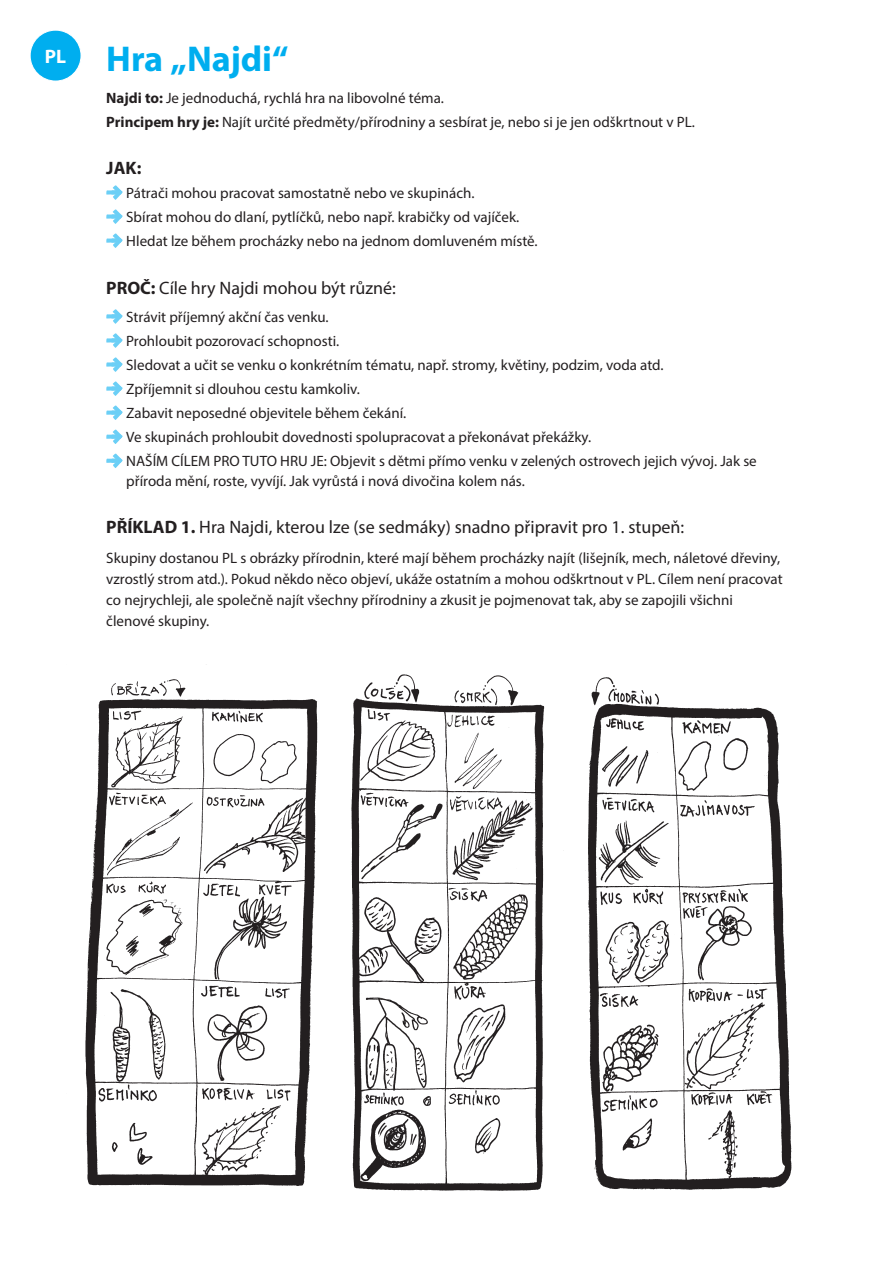
<style>
.page{position:relative;width:893px;height:1263px;background:#fff}
.page>*{position:absolute;margin:0;border:0;box-sizing:border-box;transform-origin:0 0}
.t1{font:700 36px "Myriad Pro";letter-spacing:-.005em;color:#00aeef}
.t2{font:700 19.5px "Myriad Pro";color:#fff}
.t3{font:18px "Myriad Pro";color:#231f20}
.t4{font:700 18px "Myriad Pro";color:#231f20}
.t5{font:15px/24px "Myriad Pro";color:#231f20}
.s1{font-weight:700}
</style>
<div class="page">
<svg style="left:106px;top:185px;width:17px;height:15px"></svg>
<svg style="left:106px;top:209px;width:17px;height:15px"></svg>
<svg style="left:106px;top:233px;width:17px;height:15px"></svg>
<svg style="left:106px;top:309px;width:17px;height:15px"></svg>
<svg style="left:106px;top:333px;width:17px;height:15px"></svg>
<svg style="left:106px;top:357px;width:17px;height:15px"></svg>
<svg style="left:106px;top:381px;width:17px;height:15px"></svg>
<svg style="left:106px;top:405px;width:17px;height:15px"></svg>
<svg style="left:106px;top:429px;width:17px;height:15px"></svg>
<svg style="left:106px;top:454px;width:17px;height:14px"></svg>
<img style="left:85px;top:674px;width:707px;height:517px">
<div style="left:30px;top:30px;width:51px;height:51px;background:#00aeef;border-radius:50%"></div>
<div style="left:30px;top:30px;width:51px;height:51px;border:1px solid #fff;border-radius:50%"></div>
<h2 class="t2" style="left:45px;top:44px;width:23px">PL</h2>
<h1 class="t1" style="left:106px;top:35px;width:184px">Hra „Najdi“</h1>
<p class="t5" style="left:106px;top:86px;width:590px"><span class="s1">Najdi to:</span> Je jednoduchá, rychlá hra na libovolné téma.<br><span class="s1">Principem hry je:</span> Najít určité předměty/přírodniny a sesbírat je, nebo si je jen odškrtnout v PL.</p>
<p class="t4" style="left:106px;top:156px;width:37px">JAK:</p>
<p class="t5" style="left:126px;top:181px;width:413px">Pátrači mohou pracovat samostatně nebo ve skupinách.<br>Sbírat mohou do dlaní, pytlíčků, nebo např. krabičky od vajíček.<br>Hledat lze během procházky nebo na jednom domluveném místě.</p>
<p class="t3" style="left:106px;top:277px;width:291px"><span class="s1">PROČ:</span> Cíle hry Najdi mohou být různé:</p>
<p class="t5" style="left:126px;top:305px;width:632px">Strávit příjemný akční čas venku.<br>Prohloubit pozorovací schopnosti.<br>Sledovat a učit se venku o konkrétním tématu, např. stromy, květiny, podzim, voda atd.<br>Zpříjemnit si dlouhou cestu kamkoliv.<br>Zabavit neposedné objevitele během čekání.<br>Ve skupinách prohloubit dovednosti spolupracovat a překonávat překážky.<br>NAŠÍM CÍLEM PRO TUTO HRU JE: Objevit s dětmi přímo venku v zelených ostrovech jejich vývoj. Jak se</p>
<p class="t5" style="left:126px;top:469px;width:400px">příroda mění, roste, vyvíjí. Jak vyrůstá i nová divočina kolem nás.</p>
<p class="t3" style="left:106px;top:516px;width:579px"><span class="s1">PŘÍKLAD 1.</span> Hra Najdi, kterou lze (se sedmáky) snadno připravit pro 1. stupeň:</p>
<p class="t5" style="left:106px;top:547px;width:678px;line-height:21px">Skupiny dostanou PL s obrázky přírodnin, které mají během procházky najít (lišejník, mech, náletové dřeviny, vzrostlý strom atd.). Pokud někdo něco objeví, ukáže ostatním a mohou odškrtnout v PL. Cílem není pracovat co nejrychleji, ale společně najít všechny přírodniny a zkusit je pojmenovat tak, aby se zapojili všichni členové skupiny.</p>
</div>
